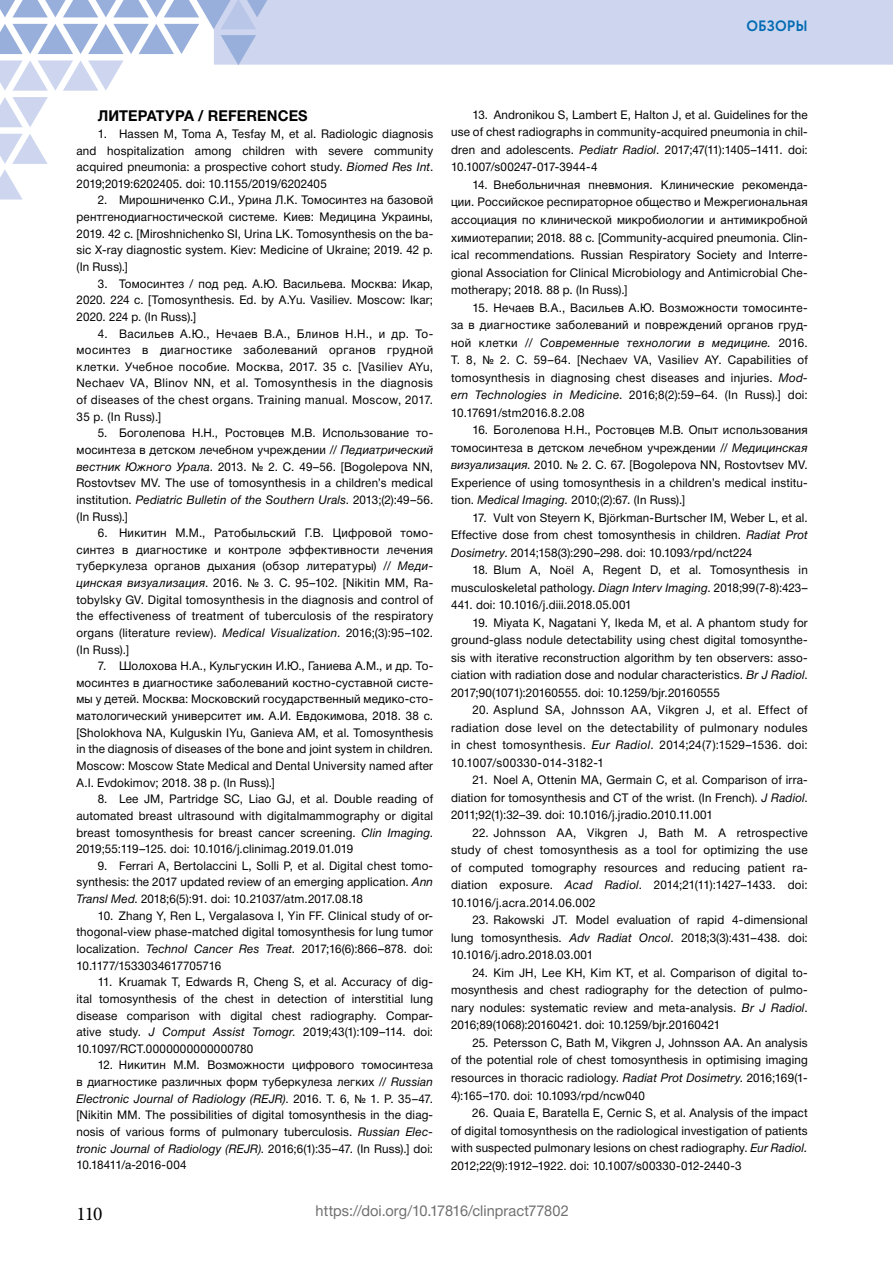
<style>
.page{position:relative;width:893px;height:1263px;background:#fff}
.page>*{position:absolute;margin:0;border:0;box-sizing:border-box;transform-origin:0 0}
.t1{font:19.5px "Minion Pro";color:#000}
.t2{font:15px "Helvetica Neue Cyr";letter-spacing:.005em;color:#706f6f}
.t3{font:700 15px "Helvetica Neue Cyr";letter-spacing:.01em;color:#000}
.t4{font:700 15px "Circe";letter-spacing:-.005em;color:#016ab3;scale:.95 1}
.t5{font:12px/16.6px "Helvetica Neue Cyr";letter-spacing:.01em;color:#000;text-align:justify}
.s1{font-style:italic}
.s2{font-family:"Myriad Pro"}
</style>
<div class="page">
<svg style="left:0;top:97px;width:48px;height:30px"></svg>
<svg style="left:0;top:134px;width:48px;height:65px"></svg>
<svg style="left:0;top:0;width:893px;height:91px"></svg>
<p class="t4" style="left:746px;top:16px;width:66px">ОБЗОРЫ</p>
<p class="t3" style="left:98px;top:108px;width:211px">ЛИТЕРАТУРА / REFERENCES</p>
<p class="t5" style="left:77px;top:125px;width:358px;text-indent:21px">1. Hassen M, Toma A, Tesfay M, et al. Radiologic diagnosis and hospitalization among children with severe community acquired pneumonia: a prospective cohort study. <span class="s1">Biomed Res Int</span>.<br>2019;2019:6202405. doi: 10.1155/2019/6202405</p>
<p class="t5" style="left:77px;top:192px;width:358px;text-indent:21px">2. Мирошниченко С.И., Урина Л.К. Томосинтез на базовой рентгенодиагностической системе. Киев: Медицина Украины, 2019. 42 с. [Miroshnichenko SI, Urina LK. Tomosynthesis on the ba&shy;sic X-ray diagnostic system. Kiev: Medicine of Ukraine; 2019. 42 p. (In Russ).]</p>
<p class="t5" style="left:77px;top:275px;width:358px;text-indent:21px">3. Томосинтез / под ред. А.Ю. Васильева. Москва: Икар, 2020. 224 с. [Tomosynthesis. Ed. by A.Yu. Vasiliev. Moscow: Ikar; 2020. 224 p. (In Russ).]</p>
<p class="t5" style="left:77px;top:325px;width:358px;text-indent:21px">4. Васильев А.Ю., Нечаев В.А., Блинов Н.Н., и др. То&shy;мосинтез в диагностике заболеваний органов грудной клетки. Учебное пособие. Москва, 2017. 35 с. [Vasiliev AYu, Nechaev VA, Blinov NN, et al. Tomosynthesis in the diagnosis of diseases of the chest organs. Training manual. Moscow, 2017.<br>35 p. (In Russ).]</p>
<p class="t5" style="left:77px;top:425px;width:358px;text-indent:21px">5. Боголепова Н.Н., Ростовцев М.В. Использование то&shy;мосинтеза в детском лечебном учреждении // <span class="s1">Педиатрический вестник Южного Урала</span>. 2013. № 2. С. 49–56. [Bogolepova NN, Rostovtsev MV. The use of tomosynthesis in a children’s medical institution. <span class="s1">Pediatric Bulletin of the Southern Urals</span>. 2013;(2):49–56. (In Russ).]</p>
<p class="t5" style="left:76px;top:525px;width:358px;text-indent:21px">6. Никитин М.М., Ратобыльский Г.В. Цифровой томо&shy;синтез в диагностике и контроле эффективности лечения туберкулеза органов дыхания (обзор литературы) // <span class="s1">Меди&shy;цинская визуализация</span>. 2016. № 3. С. 95–102. [Nikitin MM, Ra&shy;tobylsky GV. Digital tomosynthesis in the diagnosis and control of the effectiveness of treatment of tuberculosis of the respiratory organs (literature review). <span class="s1">Medical Visualization</span>. 2016;(3):95–102. (In Russ).]</p>
<p class="t5" style="left:76px;top:658px;width:358px;text-indent:21px">7. Шолохова Н.А., Кульгускин И.Ю., Ганиева А.М., и др. То&shy;мосинтез в диагностике заболеваний костно-суставной систе&shy;мы у детей. Москва: Московский государственный медико-сто&shy;матологический университет им. А.И. Евдокимова, 2018. 38 с. [Sholokhova NA, Kulguskin IYu, Ganieva AM, et al. Tomosynthesis in the diagnosis of diseases of the bone and joint system in children.<br>Moscow: Moscow State Medical and Dental University named after A.I. Evdokimov; 2018. 38 p. (In Russ).]</p>
<p class="t5" style="left:76px;top:791px;width:358px;text-indent:21px">8. Lee JM, Partridge SC, Liao GJ, et al. Double reading of automated breast ultrasound with digitalmammography or digital breast tomosynthesis for breast cancer screening. <span class="s1">Clin Imaging</span>.<br>2019;55:119–125. doi: 10.1016/j.clinimag.2019.01.019</p>
<p class="t5" style="left:76px;top:857px;width:358px;text-indent:21px">9. Ferrari A, Bertolaccini L, Solli P, et al. Digital chest tomo&shy;synthesis: the 2017 updated review of an emerging application. <span class="s1">Ann Transl Med</span>. 2018;6(5):91. doi: 10.21037/atm.2017.08.18</p>
<p class="t5" style="left:76px;top:907px;width:358px;text-indent:21px">10. Zhang Y, Ren L, Vergalasova I, Yin FF. Clinical study of or&shy;thogonal-view phase-matched digital tomosynthesis for lung tumor localization. <span class="s1">Technol Cancer Res Treat</span>. 2017;16(6):866–878. doi:<br>10.1177/1533034617705716</p>
<p class="t5" style="left:76px;top:974px;width:358px;text-indent:21px">11. Kruamak T, Edwards R, Cheng S, et al. Accuracy of dig&shy;ital tomosynthesis of the chest in detection of interstitial lung disease comparison with digital chest radiography. Compar&shy;ative study. <span class="s1">J Comput Assist Tomogr</span>. 2019;43(1):109–114. doi:<br>10.1097/RCT.0000000000000780</p>
<p class="t5" style="left:76px;top:1057px;width:358px;text-indent:21px">12. Никитин М.М. Возможности цифрового томосинтеза в диагностике различных форм туберкулеза легких // <span class="s1">Russian Electronic Journal of Radiology (REJR)</span>. 2016. Т. 6, № 1. P. 35–47. [Nikitin MM. The possibilities of digital tomosynthesis in the diag&shy;nosis of various forms of pulmonary tuberculosis. <span class="s1">Russian Elec&shy;tronic Journal of Radiology (REJR)</span>. 2016;6(1):35–47. (In Russ).] doi:<br>10.18411/a-2016-004</p>
<p class="t5" style="left:451px;top:106px;width:358px;line-height:17.5px;text-indent:21px">13. Andronikou S, Lambert E, Halton J, et al. Guidelines for the use of chest radiographs in community-acquired pneumonia in chil&shy;dren and adolescents. <span class="s1">Pediatr Radiol</span>. 2017;47(11):1405–1411. doi:<br>10.1007/s00247-017-3944-4</p>
<p class="t5" style="left:451px;top:176px;width:358px;line-height:17.5px;text-indent:21px">14. Внебольничная пневмония. Клинические рекоменда&shy;ции. Российское респираторное общество и Межрегиональная ассоциация по клинической микробиологии и антимикробной химиотерапии; 2018. 88 с. [Community-acquired pneumonia. Clin&shy;ical recommendations. Russian Respiratory Society and Interre&shy;gional Association for Clinical Microbiology and Antimicrobial Che&shy;motherapy; 2018. 88 р. (In Russ).]</p>
<p class="t5" style="left:451px;top:299px;width:358px;line-height:17.5px;text-indent:21px">15. Нечаев В.А., Васильев А.Ю. Возможности томосинте&shy;за в диагностике заболеваний и повреждений органов груд&shy;ной клетки // <span class="s1">Современные технологии в медицине.</span> 2016.<br>Т. 8, № 2. С. 59–64. [Nechaev VA, Vasiliev АY. Capabilities of tomosynthesis in diagnosing chest diseases and injuries. <span class="s1">Mod&shy;ern Technologies in Medicine</span>. 2016;8(2):59–64. (In Russ).] doi:<br>10.17691/stm2016.8.2.08</p>
<p class="t5" style="left:451px;top:421px;width:358px;line-height:17.5px;text-indent:21px">16. Боголепова Н.Н., Ростовцев М.В. Опыт использования томосинтеза в детском лечебном учреждении // <span class="s1">Медицинская визуализация</span>. 2010. № 2. C. 67. [Bogolepova NN, Rostovtsev MV.<br>Experience of using tomosynthesis in a children’s medical institu&shy;tion. <span class="s1">Medical Imaging.</span> 2010;(2):67. (In Russ).]</p>
<p class="t5" style="left:451px;top:509px;width:358px;line-height:17.5px;text-indent:21px">17. Vult von Steyern K, Bj<span class="s2">ö</span>rkman-Burtscher IM, Weber L, et al.<br>Effective dose from chest tomosynthesis in children. <span class="s1">Radiat Prot Dosimetry</span>. 2014;158(3):290–298. doi: 10.1093/rpd/nct224</p>
<p class="t5" style="left:451px;top:561px;width:358px;line-height:17.5px;text-indent:21px">18. Blum A, No<span class="s2">ë</span>l A, Regent D, et al. Tomosynthesis in musculoskeletal pathology. <span class="s1">Diagn Interv Imaging</span>. 2018;99(7-8):423– 441. doi: 10.1016/j.diii.2018.05.001</p>
<p class="t5" style="left:451px;top:614px;width:358px;line-height:17.5px;text-indent:21px">19. Miyata K, Nagatani Y, Ikeda M, et al. A phantom study for ground-glass nodule detectability using chest digital tomosynthe&shy;sis with iterative reconstruction algorithm by ten observers: asso&shy;ciation with radiation dose and nodular characteristics. <span class="s1">Br J Radiol</span>.<br>2017;90(1071):20160555. doi: 10.1259/bjr.20160555</p>
<p class="t5" style="left:451px;top:701px;width:358px;line-height:17.5px;text-indent:21px">20. Asplund SA, Johnsson AA, Vikgren J, et al. Effect of radiation dose level on the detectability of pulmonary nodules in chest tomosynthesis. <span class="s1">Eur Radiol</span>. 2014;24(7):1529–1536. doi:<br>10.1007/s00330-014-3182-1</p>
<p class="t5" style="left:451px;top:771px;width:358px;line-height:17.5px;text-indent:21px">21. Noel A, Ottenin MA, Germain C, et al. Comparison of irra&shy;diation for tomosynthesis and CT of the wrist. (In French). <span class="s1">J Radiol</span>.<br>2011;92(1):32–39. doi: 10.1016/j.jradio.2010.11.001</p>
<p class="t5" style="left:451px;top:824px;width:358px;line-height:17.5px;text-indent:21px">22. Johnsson AA, Vikgren J, Bаth M. A retrospective study of chest tomosynthesis as a tool for optimizing the use of computed tomography resources and reducing patient ra&shy;diation exposure. <span class="s1">Acad Radiol</span>. 2014;21(11):1427–1433. doi:<br>10.1016/j.acra.2014.06.002</p>
<p class="t5" style="left:451px;top:911px;width:358px;line-height:17.5px;text-indent:21px">23. Rakowski JT. Model evaluation of rapid 4-dimensional lung tomosynthesis. <span class="s1">Adv Radiat Oncol</span>. 2018;3(3):431–438. doi:<br>10.1016/j.adro.2018.03.001</p>
<p class="t5" style="left:451px;top:964px;width:358px;line-height:17.5px;text-indent:21px">24. Kim JH, Lee KH, Kim KT, et al. Comparison of digital to&shy;mosynthesis and chest radiography for the detection of pulmo&shy;nary nodules: systematic review and meta-analysis. <span class="s1">Br J Radiol</span>.<br>2016;89(1068):20160421. doi: 10.1259/bjr.20160421</p>
<p class="t5" style="left:451px;top:1034px;width:358px;line-height:17.5px;text-indent:21px">25. Petersson C, Bath M, Vikgren J, Johnsson AA. An analysis of the potential role of chest tomosynthesis in optimising imaging resources in thoracic radiology. <span class="s1">Radiat Prot Dosimetry</span>. 2016;169(1- 4):165–170. doi: 10.1093/rpd/ncw040</p>
<p class="t5" style="left:451px;top:1104px;width:358px;line-height:17.5px;text-indent:21px">26. Quaia E, Baratella E, Cernic S, et al. Analysis of the impact of digital tomosynthesis on the radiological investigation of patients with suspected pulmonary lesions on chest radiography. <span class="s1">Eur Radiol.<br></span>2012;22(9):1912–1922. doi: 10.1007/s00330-012-2440-3</p>
<h1 class="t1" style="left:77px;top:1200px;width:28px">110</h1>
<p class="t2" style="left:316px;top:1203px;width:255px">https://doi.org/10.17816/clinpract77802</p>
</div>
